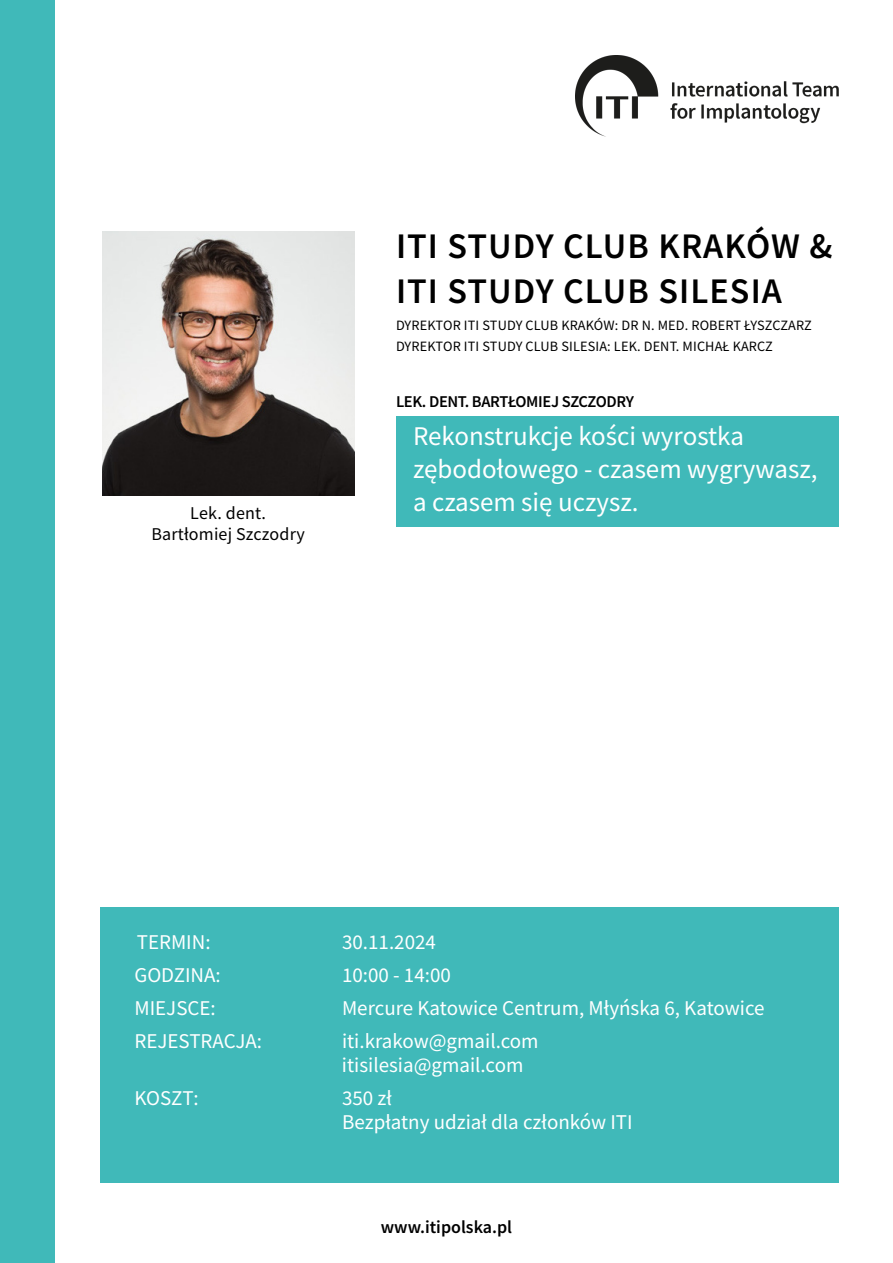
<style>
.page{position:relative;width:893px;height:1263px;background:#fff}
.page>*{position:absolute;margin:0;border:0;box-sizing:border-box;transform-origin:0 0}
.t1{font:600 36px/45px "Source Sans Pro";letter-spacing:.03em;color:#000}
.t2{font:27px/33px "Source Sans Pro";color:#fff}
.t3{font:21px/24px "Source Sans Pro";color:#fff}
.t4{font:18px/21.1px "Source Sans Pro";letter-spacing:.01em;color:#000;text-align:center}
.t5{font:600 18px "Source Sans Pro";color:#000}
.t6{font:600 16.5px "Source Sans Pro";letter-spacing:-.02em;color:#000}
.t7{font:14.25px/21px "Source Sans Pro";letter-spacing:.01em;color:#000}
</style>
<div class="page">
<div style="left:396px;top:416px;width:443px;height:110px;background:#40b9b9"></div>
<img style="left:575px;top:55px;width:263px;height:81px">
<div style="left:0;top:0;width:54px;height:1263px;background:#40b9b9"></div>
<div style="left:100px;top:907px;width:739px;height:276px;background:#40b9b9"></div>
<img style="left:102px;top:231px;width:252px;height:264px">
<h1 class="t1" style="left:396px;top:224px;width:438px">ITI STUDY CLUB KRAKÓW &amp;<br>ITI STUDY CLUB SILESIA</h1>
<p class="t7" style="left:396px;top:315px;width:417px">DYREKTOR ITI STUDY CLUB KRAKÓW: DR N. MED. ROBERT ŁYSZCZARZ<br>DYREKTOR ITI STUDY CLUB SILESIA: LEK. DENT. MICHAŁ KARCZ</p>
<p class="t4" style="left:151px;top:502px;width:155px">Lek. dent.<br>Bartłomiej Szczodry</p>
<p class="t6" style="left:396px;top:391px;width:239px">LEK. DENT. BARTŁOMIEJ SZCZODRY</p>
<p class="t2" style="left:413px;top:420px;width:406px">Rekonstrukcje kości wyrostka zębodołowego - czasem wygrywasz, a czasem się uczysz.</p>
<p class="t3" style="left:137px;top:930px;width:75px">TERMIN:</p>
<p class="t3" style="left:342px;top:930px;width:95px">30.11.2024</p>
<p class="t3" style="left:134px;top:963px;width:88px">GODZINA:</p>
<p class="t3" style="left:342px;top:963px;width:110px">10:00 - 14:00</p>
<p class="t3" style="left:134px;top:996px;width:83px">MIEJSCE:</p>
<p class="t3" style="left:342px;top:996px;width:424px">Mercure Katowice Centrum, Młyńska 6, Katowice</p>
<p class="t3" style="left:134px;top:1029px;width:129px">REJESTRACJA:</p>
<p class="t3" style="left:342px;top:1029px;width:198px">iti.krakow@gmail.com itisilesia@gmail.com</p>
<p class="t3" style="left:134px;top:1086px;width:66px">KOSZT:</p>
<p class="t3" style="left:342px;top:1086px;width:292px">350 zł<br>Bezpłatny udział dla członków ITI</p>
<p class="t5" style="left:381px;top:1215px;width:133px">www.itipolska.pl</p>
</div>
